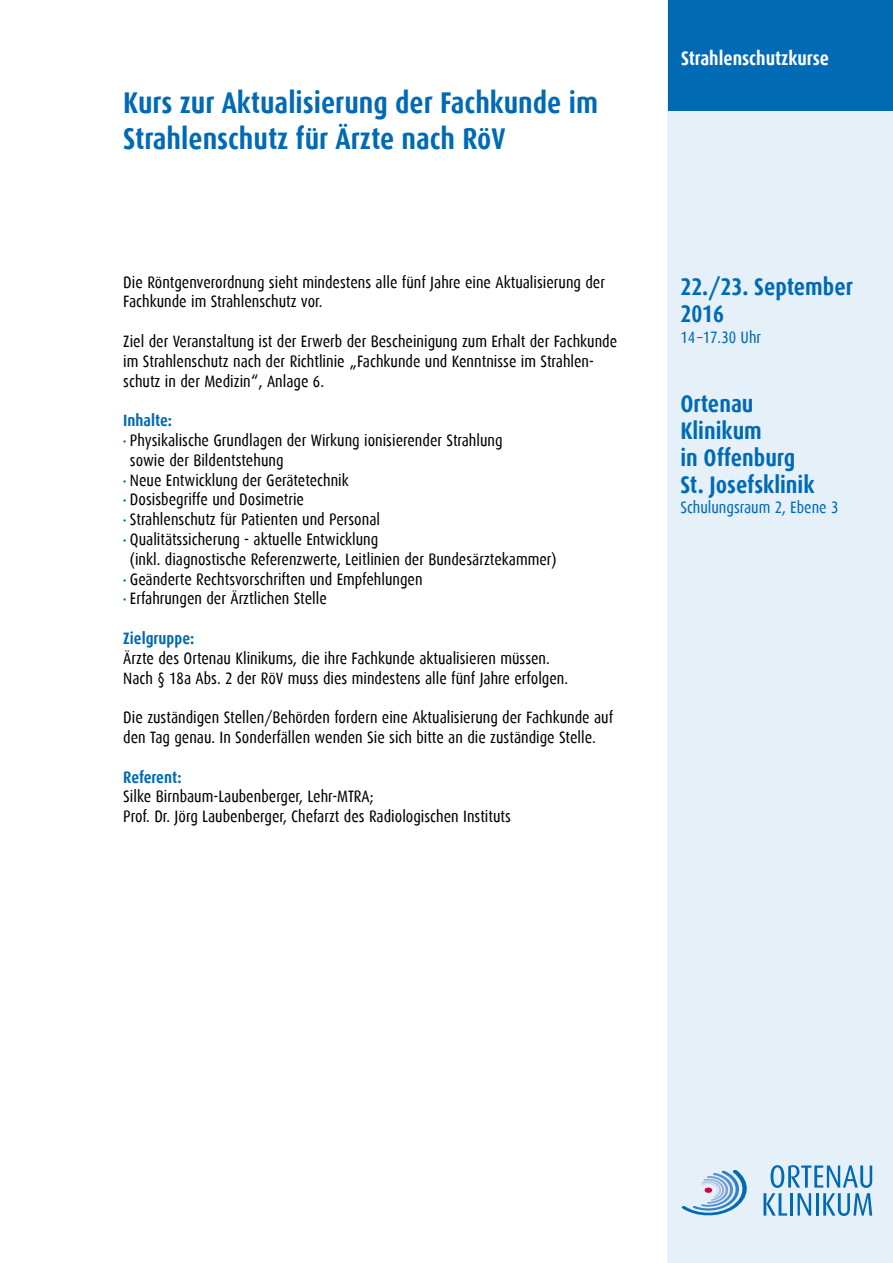
<style>
.page{position:relative;width:893px;height:1263px;background:#fff}
.page>*{position:absolute;margin:0;border:0;box-sizing:border-box;transform-origin:0 0}
.t1{font:700 30px/36px "Dax Condensed";color:#006ab5}
.t2{font:700 24px/27px "Dax Condensed";color:#006ab5}
.t3{font:700 19.5px "Dax Condensed";color:#fff}
.t4{font:16.5px/19.8px "Dax Condensed";color:#000}
.t5{font:16.5px "Dax Condensed";color:#006ab5}
.t6{font:700 16.5px "Dax Condensed";color:#006ab5}
.s1{font-weight:700;font-size:13.5px;color:#006ab5}
</style>
<div class="page">
<div style="left:668px;top:1px;width:225px;height:1262px;background:#e6f0f8"></div>
<div style="left:668px;top:0;width:225px;height:111px;background:#006ab5"></div>
<svg style="left:681px;top:1170px;width:66px;height:46px"></svg>
<svg style="left:763px;top:1165px;width:109px;height:51px"></svg>
<h1 class="t1" style="left:123px;top:85px;width:476px">Kurs zur Aktualisierung der Fachkunde im<br>Strahlenschutz für Ärzte nach RöV</h1>
<p class="t4" style="left:123px;top:272px;width:483px">Die Röntgenverordnung sieht mindestens alle fünf Jahre eine Aktualisierung der<br>Fachkunde im Strahlenschutz vor.</p>
<p class="t4" style="left:123px;top:332px;width:495px">Ziel der Veranstaltung ist der Erwerb der Bescheinigung zum Erhalt der Fachkunde im Strahlenschutz nach der Richtlinie „Fachkunde und Kenntnisse im Strahlen&shy;schutz in der Medizin“, Anlage 6.</p>
<p class="t6" style="left:123px;top:411px;width:50px">Inhalte:</p>
<p class="t4" style="left:123px;top:431px;width:381px"><span class="s1">·</span> Physikalische Grundlagen der Wirkung ionisierender Strahlung</p>
<p class="t4" style="left:130px;top:450px;width:155px">sowie der Bildentstehung</p>
<p class="t4" style="left:123px;top:470px;width:227px"><span class="s1">·</span> Neue Entwicklung der Gerätetechnik</p>
<p class="t4" style="left:123px;top:490px;width:182px"><span class="s1">·</span> Dosisbegriffe und Dosimetrie</p>
<p class="t4" style="left:123px;top:510px;width:258px"><span class="s1">·</span> Strahlenschutz für Patienten und Personal</p>
<p class="t4" style="left:123px;top:530px;width:257px"><span class="s1">·</span> Qualitätssicherung - aktuelle Entwicklung</p>
<p class="t4" style="left:130px;top:549px;width:428px">(inkl. diagnostische Referenzwerte, Leitlinien der Bundesärztekammer)</p>
<p class="t4" style="left:123px;top:569px;width:301px"><span class="s1">·</span> Geänderte Rechtsvorschriften und Empfehlungen</p>
<p class="t4" style="left:123px;top:589px;width:205px"><span class="s1">·</span> Erfahrungen der Ärztlichen Stelle</p>
<p class="t6" style="left:123px;top:629px;width:73px">Zielgruppe:</p>
<p class="t4" style="left:123px;top:648px;width:446px">Ärzte des Ortenau Klinikums, die ihre Fachkunde aktualisieren müssen.<br>Nach § 18a Abs. 2 der RöV muss dies mindestens alle fünf Jahre erfolgen.</p>
<p class="t4" style="left:123px;top:708px;width:491px">Die zuständigen Stellen/Behörden fordern eine Aktualisierung der Fachkunde auf den Tag genau. In Sonderfällen wenden Sie sich bitte an die zuständige Stelle.</p>
<p class="t6" style="left:123px;top:768px;width:60px">Referent:</p>
<p class="t4" style="left:123px;top:787px;width:389px">Silke Birnbaum-Laubenberger, Lehr-MTRA;<br>Prof. Dr. Jörg Laubenberger, Chefarzt des Radiologischen Instituts</p>
<p class="t3" style="left:681px;top:47px;width:149px">Strahlenschutzkurse</p>
<h2 class="t2" style="left:680px;top:273px;width:174px">22./23. September<br>2016</h2>
<p class="t5" style="left:680px;top:328px;width:82px">14 –17.30 Uhr</p>
<h2 class="t2" style="left:680px;top:390px;width:136px">Ortenau<br>Klinikum<br>in Offenburg<br>St. Josefsklinik</h2>
<p class="t5" style="left:680px;top:498px;width:160px">Schulungsraum 2, Ebene 3</p>
</div>
